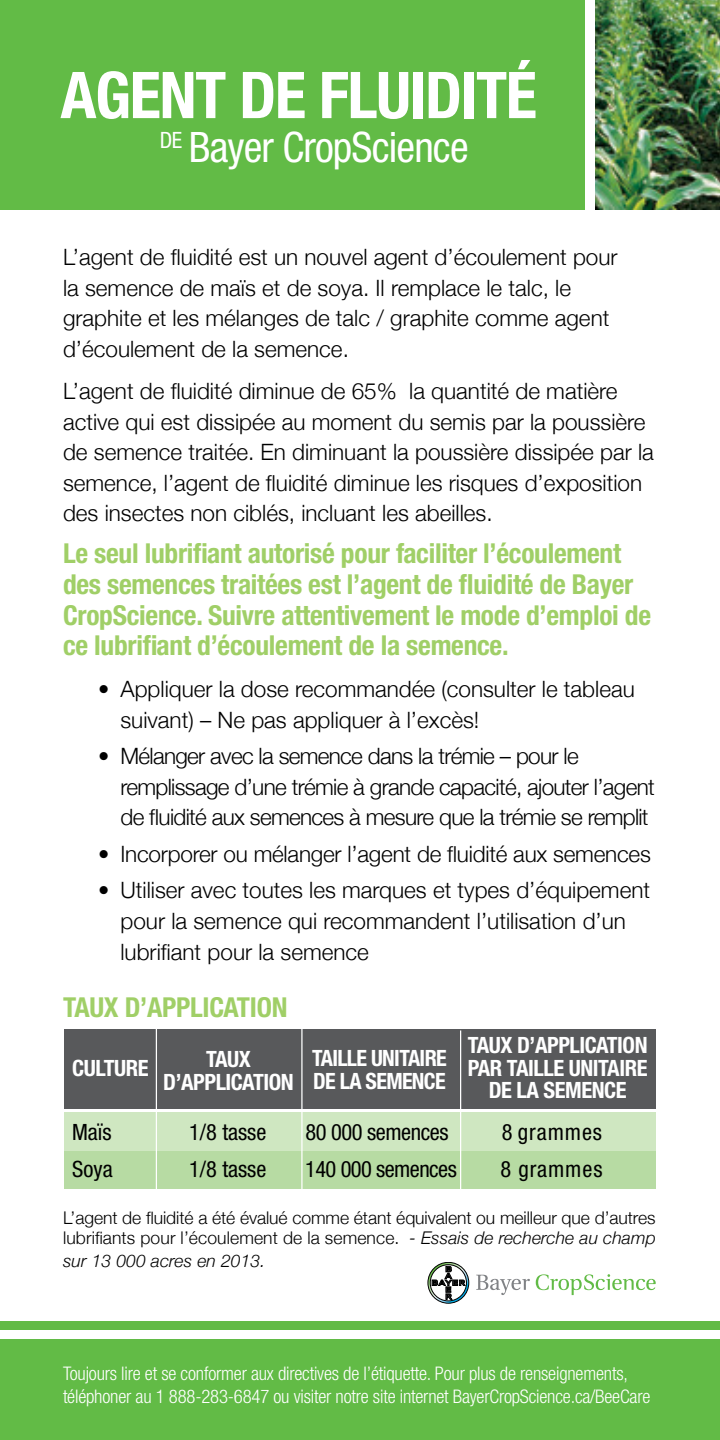
<style>
.page{position:relative;width:720px;height:1440px;background:#fff}
.page>*{position:absolute;margin:0;border:0;box-sizing:border-box;transform-origin:0 0}
.t1{font:700 condensed 64.5px "Helvetica Neue LT Std";letter-spacing:-.02em;color:#fff}
.t2{font:condensed 42px "Helvetica Neue LT Std";letter-spacing:-.02em;color:#fff}
.t3{font:700 condensed 27.5px/30.8px "Helvetica Neue LT Std";letter-spacing:-.01em;color:#a0cf67}
.t4{font:300 22.5px/30.5px "Helvetica Neue";color:#000}
.t5{font:300 22.5px/30.5px "Helvetica Neue";letter-spacing:-.03em;color:#000}
.t6{font:700 condensed 22.5px/22.5px "Helvetica Neue LT Std";letter-spacing:-.02em;color:#fff;text-align:center}
.t7{font:condensed 22.5px "Helvetica Neue LT Std";color:#000}
.t8{font:condensed 22.5px "Helvetica Neue LT Std";letter-spacing:-.025em;color:#000}
.t9{font:condensed 22.5px "Helvetica Neue LT Std";letter-spacing:-.02em;color:#000}
.t10{font:300 condensed 18.75px/22.5px "Helvetica Neue LT Std";letter-spacing:-.01em;color:#fff}
.t11{font:300 17.5px/20px "Helvetica Neue";letter-spacing:-.005em;color:#000}
.t12{font:italic 300 17.5px "Helvetica Neue";letter-spacing:.005em;color:#000}
.s1{font-style:italic}
</style>
<div class="page">
<div style="left:0;top:1339px;width:720px;height:101px;background:#62bb46"></div>
<div style="left:0;top:1321px;width:720px;height:8px;background:#62bb46"></div>
<div style="left:64px;top:1151px;width:592px;height:38px;background:#b7dba3"></div>
<div style="left:64px;top:1029px;width:592px;height:79px;background:#58595b"></div>
<div style="left:64px;top:1112px;width:592px;height:39px;background:#cfe7c1"></div>
<svg style="left:476px;top:1275px;width:54px;height:20px"></svg>
<svg style="left:536px;top:1274px;width:120px;height:21px"></svg>
<svg style="left:428px;top:1262px;width:41px;height:41px"></svg>
<hr style="left:156px;top:1027px;width:1px;height:167px;background:#fff">
<hr style="left:301px;top:1027px;width:2px;height:167px;background:#fff">
<hr style="left:460px;top:1030px;width:1px;height:168px;background:#fff">
<div style="left:0;top:0;width:585px;height:209px;background:#62bb46"></div>
<img style="left:595px;top:0;width:125px;height:209px">
<h1 class="t1" style="left:61px;top:56px;width:478px">AGENT DE FLUIDITÉ</h1>
<h2 class="t2" style="left:160px;top:123px;width:310px"><sup>de</sup> Bayer CropScience</h2>
<p class="t4" style="left:63px;top:241px;width:556px">L’agent de fluidité est un nouvel agent d’écoulement pour la semence de maïs et de soya. Il remplace le talc, le graphite et les mélanges de talc / graphite comme agent d’écoulement de la semence.</p>
<p class="t4" style="left:63px;top:374px;width:592px">L’agent de fluidité diminue de 65% la quantité de matière active qui est dissipée au moment du semis par la poussière de semence traitée. En diminuant la poussière dissipée par la semence, l’agent de fluidité diminue les risques d’exposition des insectes non ciblés, incluant les abeilles.</p>
<p class="t3" style="left:63px;top:538px;width:590px">Le seul lubrifiant autorisé pour faciliter l’écoulement des semences traitées est l’agent de fluidité de Bayer CropScience. Suivre attentivement le mode d’emploi de ce lubrifiant d’écoulement de la semence.</p>
<p class="t4" style="left:121px;top:672px;width:516px;text-indent:-22px">• Appliquer la dose recommandée (consulter le tableau suivant) – Ne pas appliquer à l’excès!</p>
<p class="t5" style="left:121px;top:740px;width:536px;text-indent:-22px">• Mélanger avec la semence dans la trémie – pour le remplissage d’une trémie à grande capacité, ajouter l’agent de fluidité aux semences à mesure que la trémie se remplit</p>
<p class="t4" style="left:98px;top:837px;width:554px">• Incorporer ou mélanger l’agent de fluidité aux semences</p>
<p class="t4" style="left:121px;top:874px;width:531px;text-indent:-22px">• Utiliser avec toutes les marques et types d’équipement pour la semence qui recommandent l’utilisation d’un lubrifiant pour la semence</p>
<p class="t3" style="left:63px;top:991px;width:226px">Taux d’application</p>
<p class="t6" style="left:72px;top:1057px;width:78px">Culture</p>
<p class="t6" style="left:163px;top:1048px;width:132px">Taux d’application</p>
<p class="t6" style="left:312px;top:1047px;width:136px;text-align:left">Taille unitaire de la semence</p>
<p class="t6" style="left:468px;top:1034px;width:181px">Taux d’application par taille unitaire de la semence</p>
<p class="t7" style="left:72px;top:1119px;width:41px">Maïs</p>
<p class="t7" style="left:189px;top:1119px;width:79px">1/8 tasse</p>
<p class="t9" style="left:306px;top:1119px;width:145px">80 000 semences</p>
<p class="t7" style="left:502px;top:1119px;width:102px">8 grammes</p>
<p class="t7" style="left:72px;top:1156px;width:42px">Soya</p>
<p class="t7" style="left:189px;top:1156px;width:79px">1/8 tasse</p>
<p class="t8" style="left:305px;top:1156px;width:153px">140 000 semences</p>
<p class="t7" style="left:500px;top:1156px;width:104px">8 grammes</p>
<p class="t11" style="left:63px;top:1207px;width:594px">L’agent de fluidité a été évalué comme étant équivalent ou meilleur que d’autres lubrifiants pour l’écoulement de la semence. <span class="s1">- Essais de recherche au champ</span></p>
<p class="t12" style="left:63px;top:1247px;width:204px">sur 13 000 acres en 2013.</p>
<p class="t10" style="left:63px;top:1362px;width:589px">Toujours lire et se conformer aux directives de l’étiquette. Pour plus de renseignements, téléphoner au 1 888-283-6847 ou visiter notre site internet BayerCropScience.ca/BeeCare</p>
</div>
